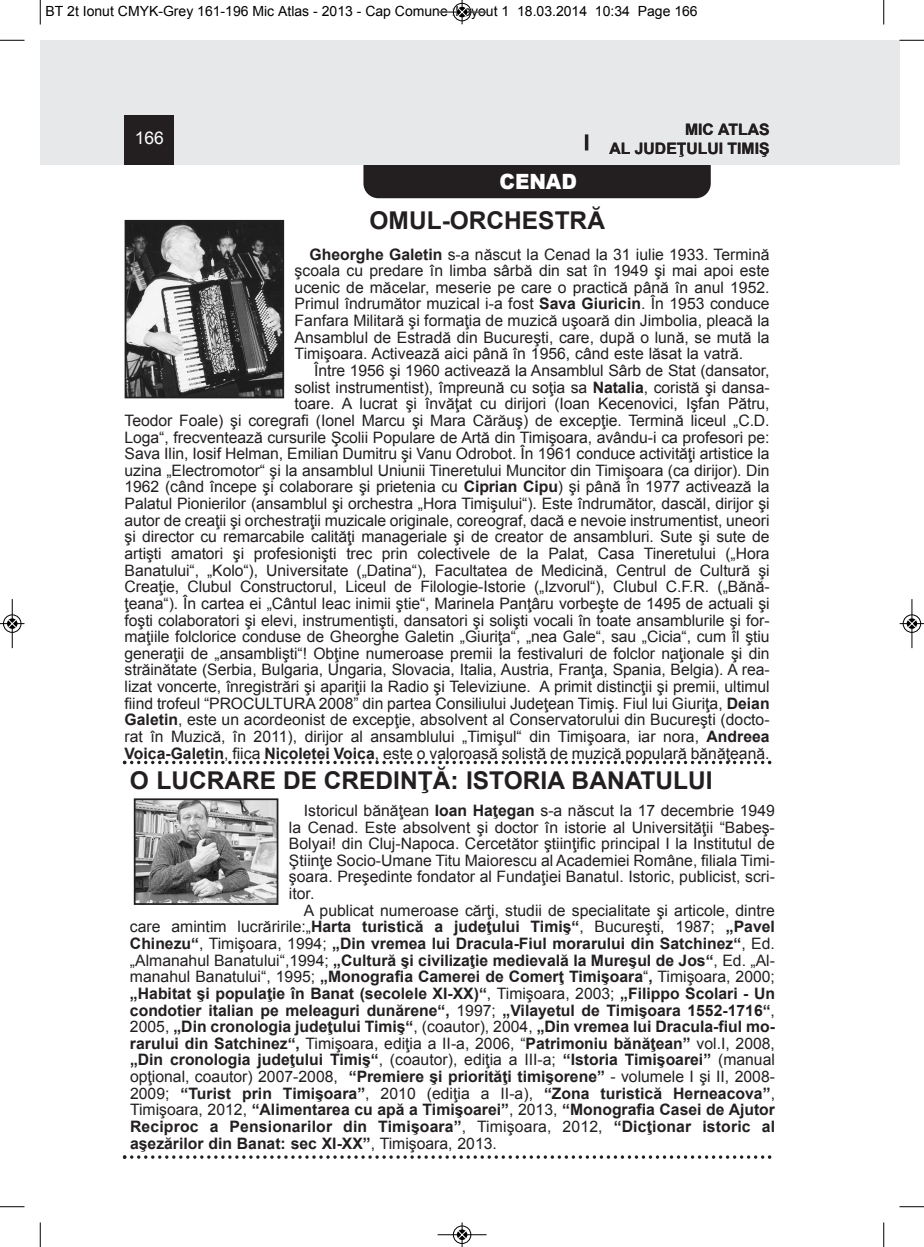
<style>
.page{position:relative;width:924px;height:1247px;background:#fff}
.page>*{position:absolute;margin:0;border:0;box-sizing:border-box;transform-origin:0 0}
.t1{font:700 24.5px "Arial";color:#231f20}
.t2{font:900 21px "Arial";color:#fff;scale:.95 1}
.t3{font:17.5px "Arial";color:#fff}
.t4{font:15.75px/16.6px "Arial";letter-spacing:-.005em;color:#231f20;text-align:justify}
.t5{font:700 15.75px/16.6px "Arial";color:#231f20;text-align:right}
.t6{font:14px "Arial";color:#000}
.s1{font-weight:700}
.s2{font-weight:400}
</style>
<div class="page">
<div style="left:363px;top:135px;width:348px;height:63px;background:#231f20;border-radius:15px"></div>
<div style="left:884px;top:40px;width:15px;height:124px;background:#e7e8e9"></div>
<div style="left:40px;top:40px;width:844px;height:124px;background:#e7e8e9"></div>
<div style="left:125px;top:115px;width:49px;height:49px;background:#231f20"></div>
<hr style="left:585px;top:134px;width:3px;height:16px;background:#231f20">
<svg style="left:123px;top:760px;width:648px;height:4px"></svg>
<svg style="left:123px;top:1155px;width:648px;height:3px"></svg>
<img style="left:137px;top:801px;width:138px;height:100px">
<div style="left:134px;top:798px;width:144px;height:106px;border:2px solid #231f20"></div>
<img style="left:128px;top:223px;width:153px;height:172px">
<div style="left:125px;top:220px;width:159px;height:178px;border:2px solid #231f20"></div>
<svg style="left:40px;top:0;width:1px;height:24px"></svg>
<svg style="left:0;top:40px;width:24px;height:1px"></svg>
<svg style="left:883px;top:0;width:1px;height:24px"></svg>
<svg style="left:899px;top:40px;width:25px;height:1px"></svg>
<svg style="left:40px;top:1222px;width:1px;height:24px"></svg>
<svg style="left:0;top:1206px;width:24px;height:1px"></svg>
<svg style="left:883px;top:1222px;width:1px;height:24px"></svg>
<svg style="left:899px;top:1206px;width:25px;height:1px"></svg>
<hr style="left:438px;top:12px;width:48px;height:1px;background:#000">
<div style="left:453px;top:3px;width:18px;height:18px;border:1px solid #000;border-radius:50%"></div>
<svg style="left:458px;top:0;width:8px;height:24px"></svg>
<hr style="left:438px;top:1234px;width:48px;height:1px;background:#000">
<div style="left:453px;top:1225px;width:18px;height:18px;border:1px solid #000;border-radius:50%"></div>
<svg style="left:458px;top:1222px;width:8px;height:24px"></svg>
<div style="left:3px;top:614px;width:19px;height:19px;border:1px solid #fff;border-radius:50%"></div>
<hr style="left:12px;top:599px;width:1px;height:49px;background:#000">
<div style="left:3px;top:614px;width:18px;height:18px;border:1px solid #000;border-radius:50%"></div>
<svg style="left:0;top:619px;width:24px;height:9px"></svg>
<div style="left:902px;top:614px;width:19px;height:19px;border:1px solid #fff;border-radius:50%"></div>
<hr style="left:911px;top:599px;width:1px;height:49px;background:#000">
<div style="left:903px;top:614px;width:18px;height:18px;border:1px solid #000;border-radius:50%"></div>
<svg style="left:900px;top:619px;width:24px;height:9px"></svg>
<p class="t6" style="left:46px;top:3px;width:654px">BT 2t Ionut CMYK-Grey 161-196 Mic Atlas - 2013 - Cap Comune :Layout 1 18.03.2014 10:34 Page 166</p>
<p class="t3" style="left:135px;top:128px;width:31px">166</p>
<p class="t5" style="left:609px;top:120px;width:162px;line-height:18.9px">MIC ATLAS<br>AL JUDEŢULUI TIMIŞ</p>
<h2 class="t2" style="left:500px;top:166px;width:83px">CENAD</h2>
<h1 class="t1" style="left:369px;top:207px;width:237px">OMUL-ORCHESTRĂ</h1>
<p class="t4" style="left:295px;top:246px;width:476px;text-indent:15px"><span class="s1">Gheorghe Galetin</span> s-a născut la Cenad la 31 iulie 1933. Termină şcoala cu predare în limba sârbă din sat în 1949 şi mai apoi este ucenic de măcelar, meserie pe care o practică până în anul 1952.<br>Primul îndrumător muzical i-a fost <span class="s1">Sava Giuricin</span>. În 1953 conduce Fanfara Militară şi formaţia de muzică uşoară din Jimbolia, pleacă la Ansamblul de Estradă din Bucureşti, care, după o lună, se mută la Timişoara. Activează aici până în 1956, când este lăsat la vatră.</p>
<p class="t4" style="left:125px;top:362px;width:646px;text-align:right">Între 1956 şi 1960 activează la Ansamblul Sârb de Stat (dansator,<br>solist instrumentist), împreună cu soţia sa <span class="s1">Natalia</span>, coristă şi dansa-<br>toare. A lucrat şi învăţat cu dirijori (Ioan Kecenovici, Işfan Pătru,<br>Teodor Foale) şi coregrafi (Ionel Marcu şi Mara Cărăuş) de excepţie. Termină liceul „C.D.<br>Loga“, frecventează cursurile Şcolii Populare de Artă din Timişoara, avându-i ca profesori pe:<br>Sava Ilin, Iosif Helman, Emilian Dumitru şi Vanu Odrobot. În 1961 conduce activităţi artistice la uzina „Electromotor“ şi la ansamblul Uniunii Tineretului Muncitor din Timişoara (ca dirijor). Din 1962 (când începe şi colaborare şi prietenia cu <span class="s1">Ciprian Cipu</span>) şi până în 1977 activează la Palatul Pionierilor (ansamblul şi orchestra „Hora Timişului“). Este îndrumător, dascăl, dirijor şi autor de creaţii şi orchestraţii muzicale originale, coreograf, dacă e nevoie instrumentist, uneori şi director cu remarcabile calităţi manageriale şi de creator de ansambluri. Sute şi sute de artişti amatori şi profesionişti trec prin colectivele de la Palat, Casa Tineretului („Hora Banatului“, „Kolo“), Universitate („Datina“), Facultatea de Medicină, Centrul de Cultură şi Creaţie, Clubul Constructorul, Liceul de Filologie-Istorie („Izvorul“), Clubul C.F.R. („Bănă&shy;ţeana“). În cartea ei „Cântul leac inimii ştie“, Marinela Panţâru vorbeşte de 1495 de actuali şi foşti colaboratori şi elevi, instrumentişti, dansatori şi solişti vocali în toate ansamblurile şi for&shy;maţiile folclorice conduse de Gheorghe Galetin „Giuriţa“, „nea Gale“, sau „Cicia“, cum îl ştiu generaţii de „ansamblişti“! Obţine numeroase premii la festivaluri de folclor naţionale şi din străinătate (Serbia, Bulgaria, Ungaria, Slovacia, Italia, Austria, Franţa, Spania, Belgia). A rea&shy;lizat voncerte, înregistrări şi apariţii la Radio şi Televiziune. A primit distincţii şi premii, ultimul fiind trofeul “PROCULTURA 2008” din partea Consiliului Judeţean Timiş. Fiul lui Giuriţa, <span class="s1">Deian Galetin</span>, este un acordeonist de excepţie, absolvent al Conservatorului din Bucureşti (docto&shy;rat în Muzică, în 2011), dirijor al ansamblului „Timişul“ din Timişoara, iar nora, <span class="s1">Andreea Voica-Galetin</span>, fiica <span class="s1">Nicoletei Voica</span>, este o valoroasă solistă de muzică populară bănăţeană.</p>
<h1 class="t1" style="left:130px;top:766px;width:584px">O LUCRARE DE CREDINŢĂ: ISTORIA BANATULUI</h1>
<p class="t4" style="left:289px;top:802px;width:487px;text-indent:15px">Istoricul bănăţean <span class="s1">Ioan Haţegan</span> s-a născut la 17 decembrie 1949 la Cenad. Este absolvent şi doctor în istorie al Universităţii “Babeş-Bolyai! din Cluj-Napoca. Cercetător ştiinţific principal I la Institutul de Ştiinţe Socio-Umane Titu Maiorescu al Academiei Române, filiala Timi&shy;şoara. Preşedinte fondator al Fundaţiei Banatul. Istoric, publicist, scri&shy;itor.</p>
<p class="t5" style="left:130px;top:901px;width:646px;text-align:justify;text-indent:174px"><span class="s2">A publicat numeroase cărţi, studii de specialitate şi articole, dintre care amintim lucrăririle:„</span>Harta turistică a judeţului Timiş“<span class="s2">, Bucureşti, 1987;</span> „Pavel Chinezu“<span class="s2">, Timişoara, 1994;</span> „Din vremea lui Dracula-Fiul morarului din Satchinez“<span class="s2">, Ed. „Almanahul Banatului“,1994;</span> „Cultură şi civilizaţie medievală la Mureşul de Jos“<span class="s2">, Ed. „Al&shy;manahul Banatului“, 1995;</span> „Monografia Camerei de Comerţ Timişoara<span class="s2">“</span>, <span class="s2">Timişoara, 2000; </span>„Habitat şi populaţie în Banat (secolele XI-XX)“<span class="s2">, Timişoara, 2003;</span> „Filippo Scolari - Un condotier italian pe meleaguri dunărene“, <span class="s2">1997;</span> „Vilayetul de Timişoara 1552-1716“<span class="s2">, 2005,</span> „Din cronologia judeţului Timiş“<span class="s2">, (coautor), 2004,</span> „Din vremea lui Dracula-fiul mo&shy;rarului din Satchinez“, <span class="s2">Timişoara, ediţia a II-a, 2006, “</span>Patrimoniu bănăţean” <span class="s2">vol.I, 2008, </span>„Din cronologia judeţului Timiş“<span class="s2">, (coautor), ediţia a III-a;</span> “Istoria Timişoarei” <span class="s2">(manual opţional, coautor) 2007-2008,</span> “Premiere şi priorităţi timişorene” <span class="s2">- volumele I şi II, 2008- 2009;</span> “Turist prin Timişoara”<span class="s2">, 2010 (ediţia a II-a),</span> “Zona turistică Herneacova”<span class="s2">, Timişoara, 2012,</span> “Alimentarea cu apă a Timişoarei”<span class="s2">, 2013,</span> “Monografia Casei de Ajutor Reciproc a Pensionarilor din Timişoara”<span class="s2">, Timişoara, 2012,</span> “Dicţionar istoric al aşezărilor din Banat: sec XI-XX”<span class="s2">, Timişoara, 2013.</span></p>
</div>
